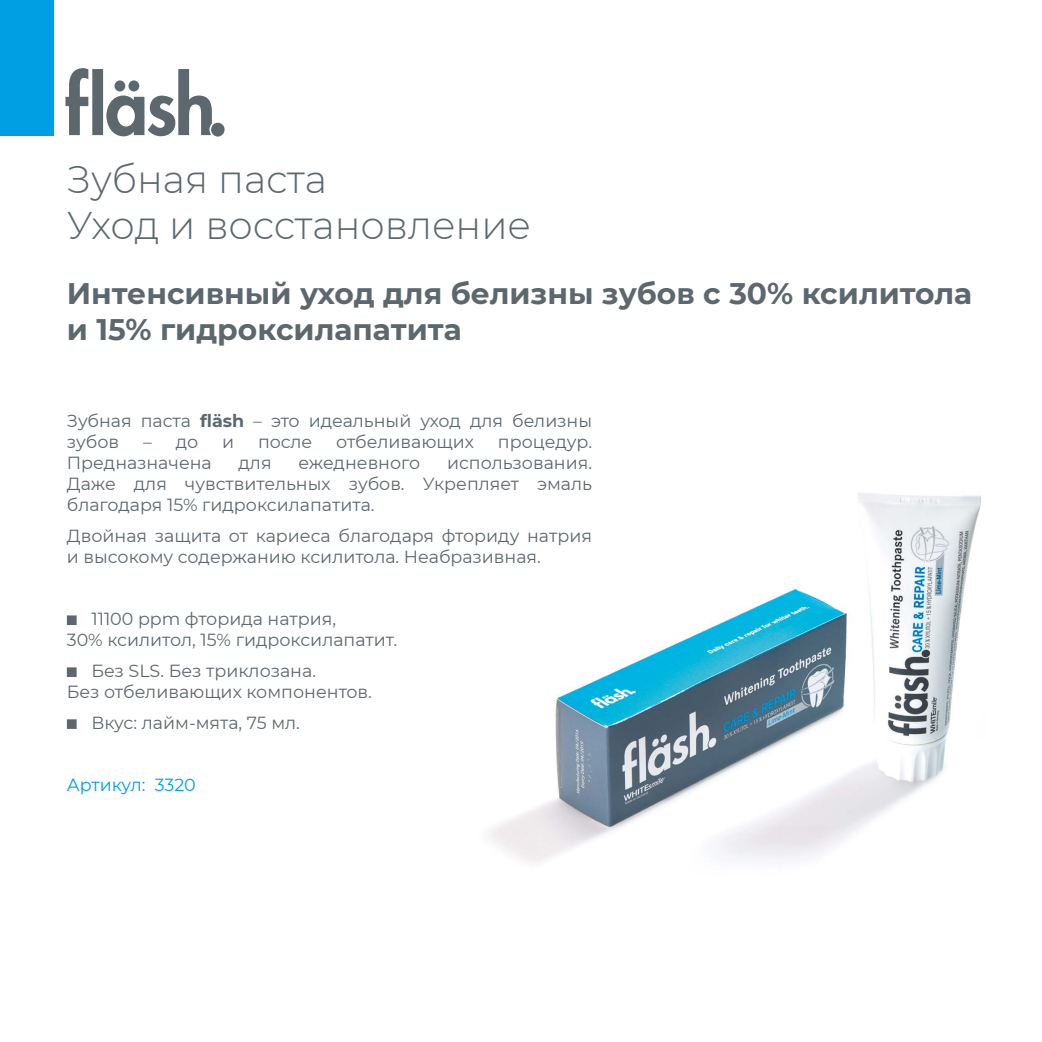
<style>
.page{position:relative;width:1042px;height:1042px;background:#fff}
.page>*{position:absolute;margin:0;border:0;box-sizing:border-box;transform-origin:0 0}
.t1{font:300 38.5px/46.2px "Montserrat";color:#5d686e}
.t2{font:700 29.75px/35.7px "Montserrat";color:#5d686e}
.t3{font:17.5px/21px "Montserrat";color:#5d686e}
.t4{font:17.5px "Montserrat";letter-spacing:-.005em;color:#009fe3}
.s1{font-weight:700}
</style>
<div class="page">
<svg style="left:65px;top:68px;width:23px;height:67px"></svg>
<div style="left:92px;top:69px;width:11px;height:66px;background:#5d686e"></div>
<div style="left:211px;top:123px;width:14px;height:14px;background:#5d686e;border-radius:50%"></div>
<svg style="left:106px;top:69px;width:106px;height:67px"></svg>
<img style="left:489px;top:493px;width:492px;height:370px">
<div style="left:0;top:0;width:53px;height:135px;background:#009fe3"></div>
<div style="left:67px;top:615px;width:10px;height:10px;background:#5d686e;border:2px solid #5d686e"></div>
<div style="left:67px;top:667px;width:10px;height:10px;background:#5d686e;border:2px solid #5d686e"></div>
<div style="left:67px;top:719px;width:10px;height:10px;background:#5d686e;border:2px solid #5d686e"></div>
<h1 class="t1" style="left:67px;top:155px;width:466px">Зубная паста<br>Уход и восстановление</h1>
<h2 class="t2" style="left:67px;top:274px;width:907px">Интенсивный уход для белизны зубов с 30% ксилитола и 15% гидроксилапатита</h2>
<p class="t3" style="left:67px;top:410px;width:527px">Зубная паста <span class="s1">fläsh</span> – это идеальный уход для белизны зубов</p>
<p class="t3" style="left:143px;top:431px;width:57px">– до</p>
<p class="t3" style="left:222px;top:431px;width:14px">и</p>
<p class="t3" style="left:258px;top:431px;width:56px">после</p>
<p class="t3" style="left:336px;top:431px;width:139px">отбеливающих</p>
<p class="t3" style="left:498px;top:431px;width:96px">процедур.</p>
<p class="t3" style="left:67px;top:452px;width:146px">Предназначена</p>
<p class="t3" style="left:239px;top:452px;width:35px">для</p>
<p class="t3" style="left:298px;top:452px;width:123px">ежедневного</p>
<p class="t3" style="left:67px;top:452px;width:527px;text-align:justify;text-indent:380px">использования.<br>Даже для чувствительных зубов. Укрепляет эмаль благодаря 15% гидроксилапатита.</p>
<p class="t3" style="left:67px;top:525px;width:527px">Двойная защита от кариеса благодаря фториду натрия и высокому содержанию ксилитола. Неабразивная.</p>
<p class="t3" style="left:67px;top:608px;width:332px;text-indent:24px">11100 ppm фторида натрия,<br>30% ксилитол, 15% гидроксилапатит.</p>
<p class="t3" style="left:67px;top:659px;width:307px;text-indent:24px">Без SLS. Без триклозана.<br>Без отбеливающих компонентов.</p>
<p class="t3" style="left:91px;top:711px;width:210px">Вкус: лайм-мята, 75 мл.</p>
<p class="t4" style="left:67px;top:772px;width:130px">Артикул: 3320</p>
</div>
